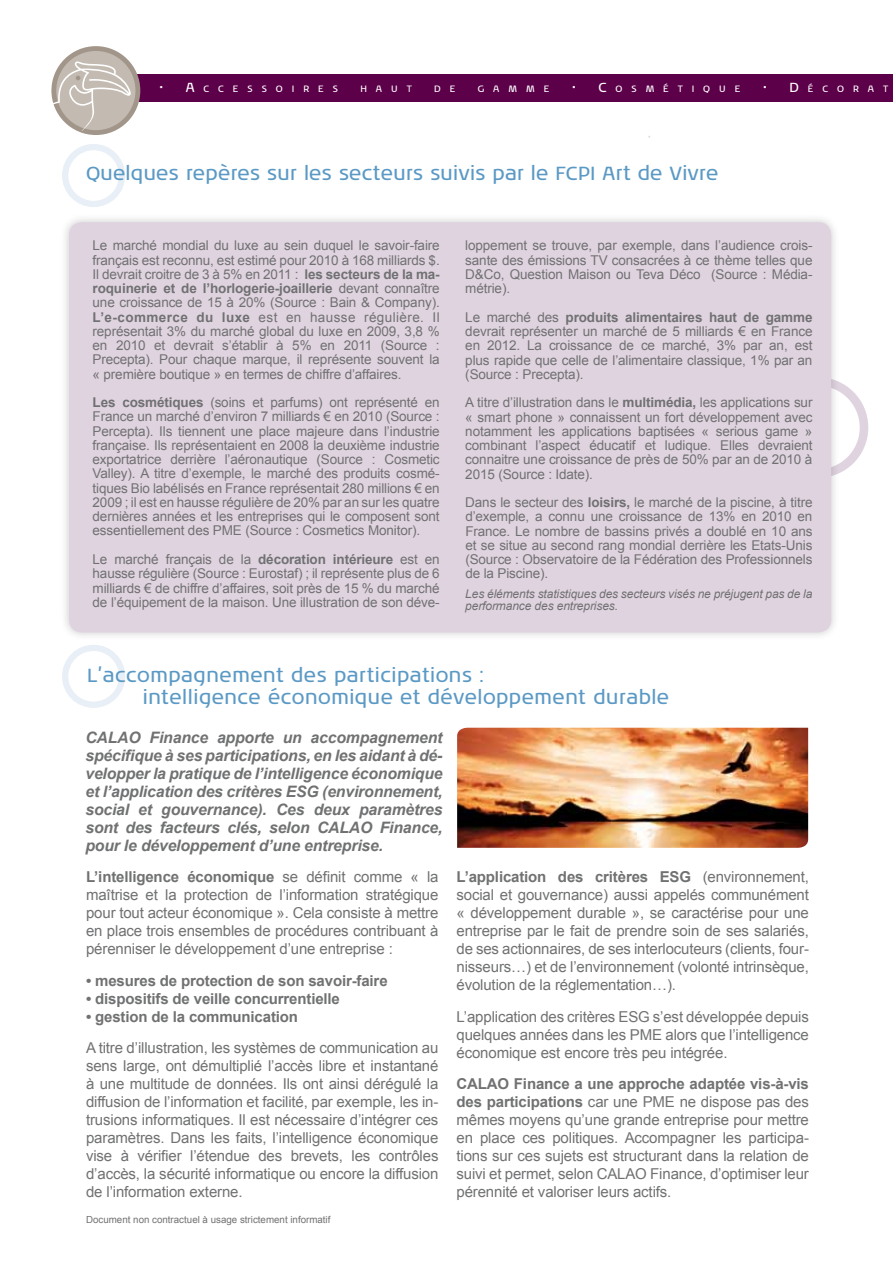
<style>
.page{position:relative;width:893px;height:1263px;background:#fff}
.page>*{position:absolute;margin:0;border:0;box-sizing:border-box;transform-origin:0 0}
.t1{font:19.5px/22.5px "Noa LT Std";letter-spacing:.02em;color:#5b99c5}
.t2{font:italic 700 15.75px/18px "Arial";letter-spacing:-.01em;color:#707172;text-align:justify}
.t3{font:15px/18px "Arial";letter-spacing:-.01em;color:#707172;text-align:justify}
.t4{font:700 15px "Arial";letter-spacing:-.01em;color:#707172}
.t5{font:13.5px/14.2px "Arial";letter-spacing:-.01em;color:#707172;text-align:justify}
.t6{font:italic 12px/12px "Arial";letter-spacing:-.01em;color:#707172}
.t7{font:9.75px "Arial";color:#707172}
.t8{font:9.45px "Noa LT Std";letter-spacing:.945em;color:#fff}
.s1{font-size:13.5px}
.s2{font-weight:700}
</style>
<div class="page">
<div style="left:92px;top:75px;width:801px;height:27px;background:#5d004a"></div>
<div style="left:768px;top:377px;width:100px;height:101px;border:9px solid #e0d3e0;border-radius:50%"></div>
<div style="left:60px;top:213px;width:780px;height:429px;background:#000;opacity:.2"></div>
<div style="left:69px;top:222px;width:762px;height:410px;background:#e0d3e0;border-radius:13px"></div>
<svg style="left:54px;top:49px;width:84px;height:84px"></svg>
<div style="left:51px;top:46px;width:89px;height:89px;border:5px solid #a19689;border-radius:50%"></div>
<svg style="left:51px;top:61px;width:80px;height:71px;background:#cbc4bc"></svg>
<div style="left:62px;top:645px;width:63px;height:63px;border:6px solid #e8eff6;border-radius:50%"></div>
<img style="left:457px;top:728px;width:351px;height:120px">
<div style="left:62px;top:144px;width:63px;height:63px;border:6px solid #e8eff6;border-radius:50%"></div>
<p class="t8" style="left:159px;top:83px;width:180px"><span class="s1">• A</span>CCESSOIRES</p>
<p class="t8" style="left:360px;top:83px;width:53px">HAUT</p>
<p class="t8" style="left:434px;top:83px;width:23px">D E</p>
<p class="t8" style="left:478px;top:83px;width:73px">GAMME</p>
<p class="t8" style="left:572px;top:83px;width:170px"><span class="s1">• C</span>OSMÉTIQUE</p>
<p class="t8" style="left:763px;top:83px;width:127px"><span class="s1">• D</span> ÉCORAT</p>
<h1 class="t1" style="left:86px;top:163px;width:634px">Quelques repères sur les secteurs suivis par le FCPI Art de Vivre</h1>
<p class="t5" style="left:93px;top:239px;width:349px">Le marché mondial du luxe au sein duquel le savoir-faire français est reconnu, est estimé pour 2010 à 168 milliards $.<br>Il devrait croitre de 3 à 5% en 2011 : <span class="s2">les secteurs de la ma&shy;roquinerie et de l’horlogerie-joaillerie</span> devant connaître une croissance de 15 à 20% (Source : Bain &amp; Company).<br><span class="s2">L’e-commerce du luxe</span> est en hausse régulière. Il représentait 3% du marché global du luxe en 2009, 3,8 % en 2010 et devrait s’établir à 5% en 2011 (Source :<br>Precepta). Pour chaque marque, il représente souvent la « première boutique » en termes de chiffre d’affaires.</p>
<p class="t5" style="left:93px;top:395px;width:349px"><span class="s2">Les cosmétiques</span> (soins et parfums) ont représenté en France un marché d’environ 7 milliards € en 2010 (Source :<br>Percepta). Ils tiennent une place majeure dans l’industrie française. Ils représentaient en 2008 la deuxième industrie exportatrice derrière l’aéronautique (Source : Cosmetic Valley). A titre d’exemple, le marché des produits cosmé&shy;tiques Bio labélisés en France représentait 280 millions € en 2009 ; il est en hausse régulière de 20% par an sur les quatre dernières années et les entreprises qui le composent sont essentiellement des PME (Source : Cosmetics Monitor).</p>
<p class="t5" style="left:93px;top:552px;width:349px">Le marché français de la <span class="s2">décoration intérieure</span> est en hausse régulière (Source : Eurostaf) ; il représente plus de 6 milliards € de chiffre d’affaires, soit près de 15 % du marché de l’équipement de la maison. Une illustration de son déve-</p>
<p class="t5" style="left:465px;top:239px;width:349px">loppement se trouve, par exemple, dans l’audience crois&shy;sante des émissions TV consacrées à ce thème telles que D&amp;Co, Question Maison ou Teva Déco (Source : Média&shy;métrie).</p>
<p class="t5" style="left:465px;top:310px;width:349px">Le marché des <span class="s2">produits alimentaires haut de gamme </span>devrait représenter un marché de 5 milliards € en France en 2012. La croissance de ce marché, 3% par an, est plus rapide que celle de l’alimentaire classique, 1% par an (Source : Precepta).</p>
<p class="t5" style="left:465px;top:396px;width:349px">A titre d’illustration dans le <span class="s2">multimédia,</span> les applications sur « smart phone » connaissent un fort développement avec notamment les applications baptisées « serious game » combinant l’aspect éducatif et ludique. Elles devraient connaitre une croissance de près de 50% par an de 2010 à 2015 (Source : Idate).</p>
<p class="t5" style="left:465px;top:495px;width:349px">Dans le secteur des <span class="s2">loisirs,</span> le marché de la piscine, à titre d’exemple, a connu une croissance de 13% en 2010 en France. Le nombre de bassins privés a doublé en 10 ans et se situe au second rang mondial derrière les Etats-Unis (Source : Observatoire de la Fédération des Professionnels de la Piscine).</p>
<p class="t6" style="left:465px;top:588px;width:349px">Les éléments statistiques des secteurs visés ne préjugent pas de la performance des entreprises.</p>
<h1 class="t1" style="left:143px;top:664px;width:528px;text-indent:-56px">L’accompagnement des participations :<br>intelligence économique et développement durable</h1>
<p class="t2" style="left:85px;top:729px;width:359px">CALAO Finance apporte un accompagnement spécifique à ses participations, en les aidant à dé&shy;velopper la pratique de l’intelligence économique et l’application des critères ESG (environnement, social et gouvernance). Ces deux paramètres sont des facteurs clés, selon CALAO Finance, pour le développement d’une entreprise.</p>
<p class="t3" style="left:86px;top:868px;width:354px"><span class="s2">L’intelligence économique</span> se définit comme « la maîtrise et la protection de l’information stratégique pour tout acteur économique ». Cela consiste à mettre en place trois ensembles de procédures contribuant à pérenniser le développement d’une entreprise :</p>
<p class="t4" style="left:86px;top:970px;width:303px">• mesures de protection de son savoir-faire</p>
<p class="t4" style="left:86px;top:988px;width:255px">• dispositifs de veille concurrentielle</p>
<p class="t4" style="left:86px;top:1006px;width:213px">• gestion de la communication</p>
<p class="t3" style="left:86px;top:1039px;width:354px">A titre d’illustration, les systèmes de communication au sens large, ont démultiplié l’accès libre et instantané à une multitude de données. Ils ont ainsi dérégulé la diffusion de l’information et facilité, par exemple, les in&shy;trusions informatiques. Il est nécessaire d’intégrer ces paramètres. Dans les faits, l’intelligence économique vise à vérifier l’étendue des brevets, les contrôles d’accès, la sécurité informatique ou encore la diffusion de l’information externe.</p>
<p class="t7" style="left:86px;top:1213px;width:246px">Document non contractuel à usage strictement informatif</p>
<p class="t3" style="left:457px;top:868px;width:354px"><span class="s2">L’application des critères ESG</span> (environnement, social et gouvernance) aussi appelés communément « développement durable », se caractérise pour une entreprise par le fait de prendre soin de ses salariés, de ses actionnaires, de ses interlocuteurs (clients, four&shy;nisseurs…) et de l’environnement (volonté intrinsèque, évolution de la réglementation…).</p>
<p class="t3" style="left:457px;top:1007px;width:354px">L’application des critères ESG s’est développée depuis quelques années dans les PME alors que l’intelligence économique est encore très peu intégrée.</p>
<p class="t3" style="left:457px;top:1075px;width:354px"><span class="s2">CALAO Finance a une approche adaptée vis-à-vis des participations</span> car une PME ne dispose pas des mêmes moyens qu’une grande entreprise pour mettre en place ces politiques. Accompagner les participa&shy;tions sur ces sujets est structurant dans la relation de suivi et permet, selon CALAO Finance, d’optimiser leur pérennité et valoriser leurs actifs.</p>
</div>
